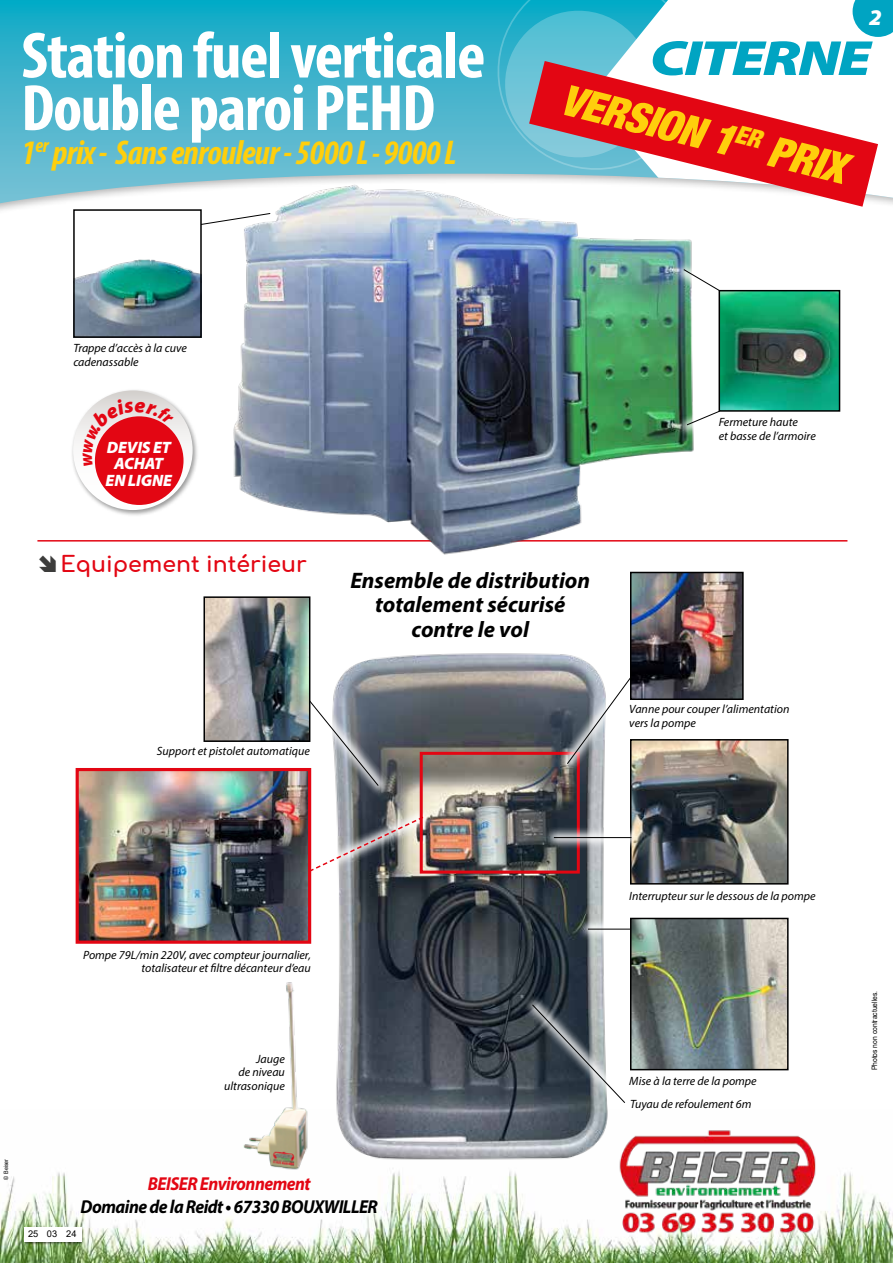
<style>
.page{position:relative;width:893px;height:1263px;background:#fff}
.page>*{position:absolute;margin:0;border:0;box-sizing:border-box;transform-origin:0 0}
.t1{font:700 condensed 66px/52.5px "Myriad Pro";letter-spacing:-.02em;color:#fff}
.t2{font:italic 900 49.65px "Myriad Pro";letter-spacing:-.04em;color:#00a4c2;scale:1.25 1}
.t3{font:italic 900 condensed 42.75px "Helvetica Neue LT Com";color:#ffcf0c}
.t4{font:italic 700 condensed 34.5px "Myriad Pro";letter-spacing:-.02em;color:#ffcf0c}
.t5{font:italic 700 22.5px/24.3px "Myriad Pro";color:#000;text-align:center}
.t6{font:italic 900 22.5px "Myriad Pro";color:#fff}
.t7{font:700 21.9px "Comfortaa";color:#e30613}
.t8{font:italic 700 18.75px "Myriad Pro";letter-spacing:-.03em;color:#000;scale:.94 1}
.t9{font:italic 700 18.75px "Myriad Pro";letter-spacing:-.03em;color:#e30613;scale:.94 1}
.t10{font:italic 900 16.5px/16.5px "Myriad Pro";letter-spacing:-.01em;color:#fff;text-align:center}
.t11{font:italic 12px/13.5px "Myriad Pro";color:#000}
.t12{font:9.3px "Arial";color:#000}
.t13{font:7.5px "Arial";color:#000;scale:.9 1}
.t14{font:6px "Arial";color:#000;scale:.9 1}
.s1{font-size:31.5px}
.s2{color:#3c3c3b}
</style>
<div class="page">
<img style="left:0;top:1171px;width:893px;height:92px">
<div style="left:23px;top:1227px;width:61px;height:18px;background:#000;opacity:.5"></div>
<div style="left:24px;top:1227px;width:57px;height:15px;background:#fff"></div>
<img style="left:609px;top:1130px;width:216px;height:110px">
<hr style="left:37px;top:540px;width:810px;height:2px;background:#e30613">
<div style="left:71px;top:388px;width:129px;height:129px;background:#000;opacity:.4"></div>
<svg style="left:73px;top:390px;width:120px;height:120px"></svg>
<div style="left:95px;top:416px;width:89px;height:89px;background:#e30613;border-radius:50%"></div>
<svg style="left:0;top:0;width:486px;height:203px;background:#49b6cd"></svg>
<svg style="left:486px;top:0;width:182px;height:181px;background:#57bfd4"></svg>
<svg style="left:853px;top:0;width:40px;height:37px"></svg>
<img style="left:219px;top:184px;width:479px;height:388px">
<svg style="left:672px;top:397px;width:47px;height:41px"></svg>
<svg style="left:671px;top:251px;width:61px;height:57px"></svg>
<svg style="left:175px;top:200px;width:109px;height:40px"></svg>
<img style="left:721px;top:293px;width:116px;height:116px">
<div style="left:718px;top:290px;width:122px;height:122px;border:2px solid #000"></div>
<img style="left:336px;top:653px;width:286px;height:515px">
<svg style="left:310px;top:678px;width:85px;height:126px"></svg>
<svg style="left:517px;top:972px;width:123px;height:163px"></svg>
<svg style="left:311px;top:805px;width:123px;height:78px"></svg>
<svg style="left:311px;top:815px;width:114px;height:58px"></svg>
<svg style="left:576px;top:916px;width:67px;height:25px"></svg>
<hr style="left:588px;top:929px;width:43px;height:1px;background:#000">
<img style="left:206px;top:599px;width:101px;height:140px">
<div style="left:203px;top:596px;width:107px;height:146px;border:2px solid #000"></div>
<img style="left:223px;top:982px;width:103px;height:196px">
<img style="left:80px;top:772px;width:227px;height:168px">
<div style="left:76px;top:768px;width:235px;height:176px;border:3px solid #e30613"></div>
<img style="left:633px;top:742px;width:153px;height:139px">
<div style="left:630px;top:739px;width:159px;height:145px;border:2px solid #000"></div>
<img style="left:633px;top:921px;width:153px;height:146px">
<div style="left:630px;top:918px;width:159px;height:152px;border:2px solid #000"></div>
<div style="left:420px;top:752px;width:160px;height:121px;border:3px solid #e30613"></div>
<div style="left:74px;top:210px;width:127px;height:127px;background:#fff"></div>
<img style="left:76px;top:259px;width:123px;height:76px">
<div style="left:73px;top:209px;width:129px;height:129px;border:2px solid #000"></div>
<svg style="left:529px;top:653px;width:153px;height:127px"></svg>
<img style="left:633px;top:575px;width:108px;height:122px">
<div style="left:630px;top:572px;width:114px;height:128px;border:2px solid #000"></div>
<svg style="left:542px;top:825px;width:101px;height:25px"></svg>
<hr style="left:554px;top:837px;width:77px;height:1px;background:#000">
<svg style="left:529px;top:61px;width:349px;height:146px"></svg>
<svg style="left:83px;top:399px;width:91px;height:67px"></svg>
<h1 class="t1" style="left:21px;top:28px;width:466px">Station fuel verticale<br>Double paroi PEHD</h1>
<h3 class="t4" style="left:21px;top:131px;width:436px">1<sup>er</sup> prix - Sans enrouleur - 5000 L <span class="s1">-</span> 9000 L</h3>
<h3 class="t6" style="left:869px;top:4px;width:14px">2</h3>
<h3 class="t6" style="left:869px;top:4px;width:14px">4</h3>
<h2 class="t2" style="left:650px;top:30px;width:179px">CITERNE</h2>
<h3 class="t3" style="left:568px;top:74px;width:293px;rotate:14deg">VERSION 1<sup>ER</sup> PRIX</h3>
<p class="t11" style="left:73px;top:341px;width:115px">Trappe d’accès à la cuve cadenassable</p>
<h3 class="t10" style="left:106px;top:439px;width:68px">DEVIS ET<br>ACHAT<br>EN LIGNE</h3>
<h3 class="t7" style="left:37px;top:544px;width:271px"><span class="s2">➔</span>Equipement intérieur</h3>
<p class="t11" style="left:157px;top:744px;width:154px">Support et pistolet automatique</p>
<p class="t11" style="left:719px;top:415px;width:99px">Fermeture haute<br>et basse de l’armoire</p>
<h3 class="t5" style="left:350px;top:568px;width:241px">Ensemble de distribution totalement sécurisé contre le vol</h3>
<p class="t11" style="left:629px;top:702px;width:162px">Vanne pour couper l’alimentation vers la pompe</p>
<p class="t11" style="left:83px;top:948px;width:229px;text-align:right">Pompe 79L/min 220V, avec compteur journalier, totalisateur et filtre décanteur d’eau</p>
<p class="t11" style="left:224px;top:1052px;width:62px;text-align:right">Jauge<br>de niveau ultrasonique</p>
<p class="t14" style="left:2px;top:1179px;width:25px;rotate:-90deg">© Beiser</p>
<h3 class="t9" style="left:148px;top:1172px;width:175px">BEISER Environnement</h3>
<h3 class="t8" style="left:81px;top:1194px;width:318px">Domaine de la Reidt • 67330 BOUXWILLER</h3>
<p class="t12" style="left:28px;top:1227px;width:50px">25 03 24</p>
<p class="t11" style="left:629px;top:889px;width:188px">Interrupteur sur le dessous de la pompe</p>
<p class="t11" style="left:629px;top:1074px;width:129px">Mise à la terre de la pompe</p>
<p class="t11" style="left:630px;top:1097px;width:123px">Tuyau de refoulement 6m</p>
<p class="t13" style="left:869px;top:1070px;width:90px;rotate:-90deg">Photos non contractuelles.</p>
</div>
